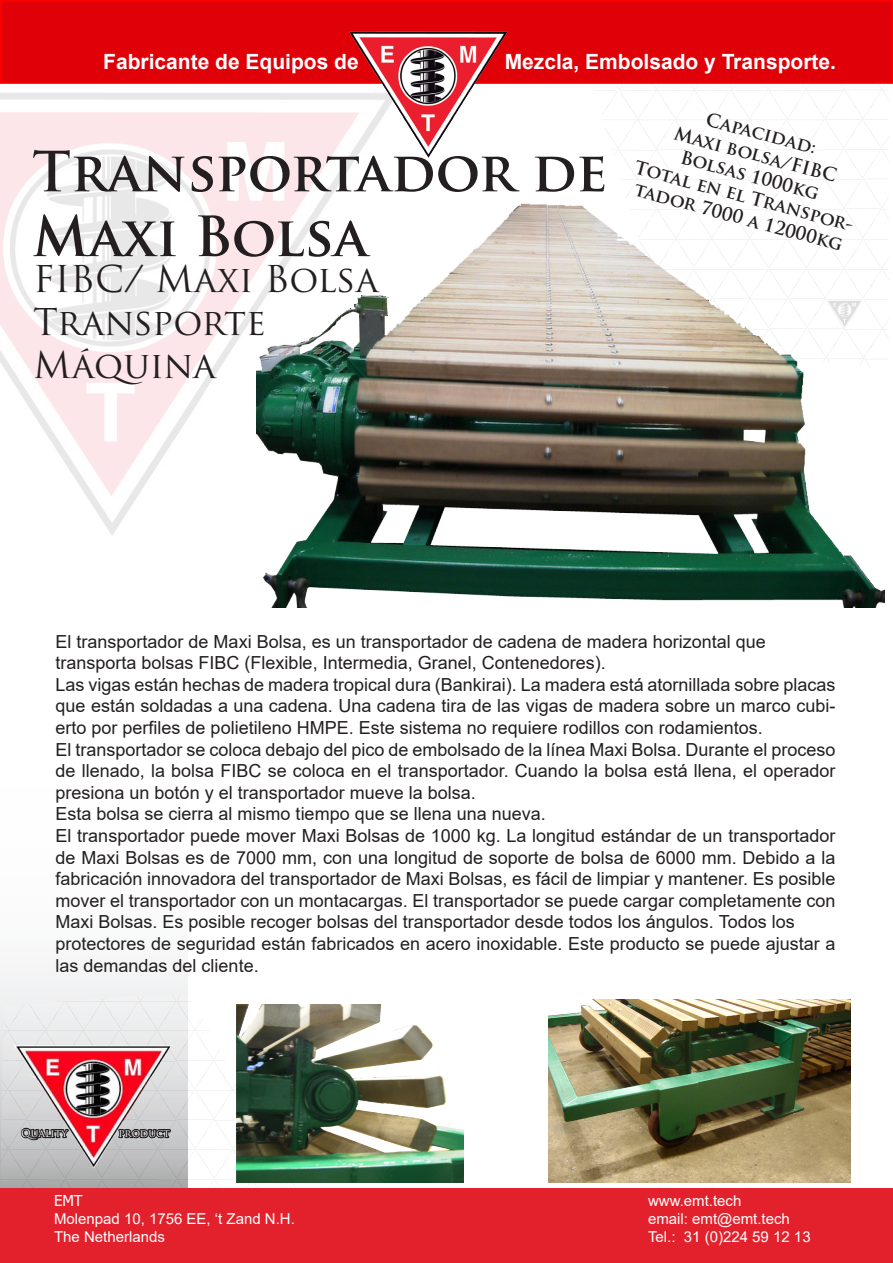
<style>
.page{position:relative;width:893px;height:1263px;background:#fff}
.page>*{position:absolute;margin:0;border:0;box-sizing:border-box;transform-origin:0 0}
.Kop_1{font:700 54px/64.8px "Trajan Pro";color:#231f20}
.Kop_2{font:36px "Trajan Pro";color:#231f20}
.t1{font:700 21px "Arial";color:#fff}
.t2{font:18px/21.6px "Arial";color:#231f20;text-align:justify}
.hoofdstekst_arial_12{font:700 18px/21.6px "Trajan Pro";color:#231f20;text-align:center}
.t3{font:15px "Arial";color:#fff}
.t4{font:15px "Tahoma";color:#fff}
.t5{font:10.5px "Trajan Pro";color:#fff}
</style>
<div class="page">
<img style="left:0;top:995px;width:295px;height:193px">
<div style="left:0;top:1188px;width:893px;height:75px;background:#e3212c"></div>
<div style="left:1px;top:1px;width:891px;height:82px;background:#df0008"></div>
<div style="left:0;top:0;width:893px;height:84px;border:2px solid #f00"></div>
<img style="left:0;top:93px;width:353px;height:442px">
<img style="left:344px;top:0;width:169px;height:162px">
<img style="left:257px;top:202px;width:628px;height:405px">
<img style="left:548px;top:999px;width:303px;height:184px">
<img style="left:202px;top:1004px;width:262px;height:179px">
<img style="left:14px;top:1046px;width:158px;height:123px">
<svg style="left:20px;top:1118px;width:50px;height:30px"></svg>
<svg style="left:117px;top:1127px;width:55px;height:25px"></svg>
<p class="t1" style="left:103px;top:47px;width:257px">Fabricante de Equipos de</p>
<p class="t1" style="left:505px;top:47px;width:333px">Mezcla, Embolsado y Transporte.</p>
<p class="Kop_1" style="left:32px;top:140px;width:576px">Transportador de<br>Maxi Bolsa</p>
<p class="Kop_2" style="left:33px;top:256px;width:346px">FIBC/ Maxi Bolsa</p>
<p class="Kop_2" style="left:33px;top:299px;width:234px">Transporte</p>
<p class="Kop_2" style="left:33px;top:342px;width:184px">Máquina</p>
<p class="hoofdstekst_arial_12" style="left:709px;top:108px;width:115px;rotate:15deg">Capacidad:</p>
<p class="hoofdstekst_arial_12" style="left:677px;top:122px;width:169px;rotate:15deg">Maxi bolsa/FIBC</p>
<p class="hoofdstekst_arial_12" style="left:684px;top:146px;width:144px;rotate:15deg">Bolsas 1000kg</p>
<p class="hoofdstekst_arial_12" style="left:638px;top:156px;width:229px;rotate:15deg">Total en el Transpor&shy;tador 7000 a 12000kg</p>
<p class="t2" style="left:56px;top:630px;width:712px">El transportador de Maxi Bolsa, es un transportador de cadena de madera horizontal que</p>
<p class="t2" style="left:56px;top:652px;width:552px">transporta bolsas FIBC (Flexible, Intermedia, Granel, Contenedores).</p>
<p class="t2" style="left:56px;top:673px;width:781px">Las vigas están hechas de madera tropical dura (Bankirai). La madera está atornillada sobre placas que están soldadas a una cadena. Una cadena tira de las vigas de madera sobre un marco cubi&shy;erto por perfiles de polietileno HMPE. Este sistema no requiere rodillos con rodamientos.</p>
<p class="t2" style="left:56px;top:738px;width:781px">El transportador se coloca debajo del pico de embolsado de la línea Maxi Bolsa. Durante el proceso de llenado, la bolsa FIBC se coloca en el transportador. Cuando la bolsa está llena, el operador presiona un botón y el transportador mueve la bolsa.</p>
<p class="t2" style="left:56px;top:803px;width:492px">Esta bolsa se cierra al mismo tiempo que se llena una nueva.</p>
<p class="t2" style="left:56px;top:825px;width:781px">El transportador puede mover Maxi Bolsas de 1000 kg. La longitud estándar de un transportador de Maxi Bolsas es de 7000 mm, con una longitud de soporte de bolsa de 6000 mm. Debido a la fabricación innovadora del transportador de Maxi Bolsas, es fácil de limpiar y mantener. Es posible mover el transportador con un montacargas. El transportador se puede cargar completamente con Maxi Bolsas. Es posible recoger bolsas del transportador desde todos los ángulos. Todos los</p>
<p class="t2" style="left:56px;top:933px;width:781px">protectores de seguridad están fabricados en acero inoxidable. Este producto se puede ajustar a las demandas del cliente.</p>
<p class="t5" style="left:21px;top:1126px;width:48px">Quality</p>
<p class="t5" style="left:119px;top:1126px;width:53px">product</p>
<p class="t4" style="left:54px;top:1190px;width:30px">EMT</p>
<p class="t3" style="left:648px;top:1190px;width:95px">www.emt.tech</p>
<p class="t3" style="left:54px;top:1208px;width:242px">Molenpad 10, 1756 EE, ‘t Zand N.H.</p>
<p class="t3" style="left:648px;top:1208px;width:143px">email: emt@emt.tech</p>
<p class="t3" style="left:54px;top:1226px;width:112px">The Netherlands</p>
<p class="t3" style="left:648px;top:1226px;width:164px">Tel.: 31 (0)224 59 12 13</p>
</div>
